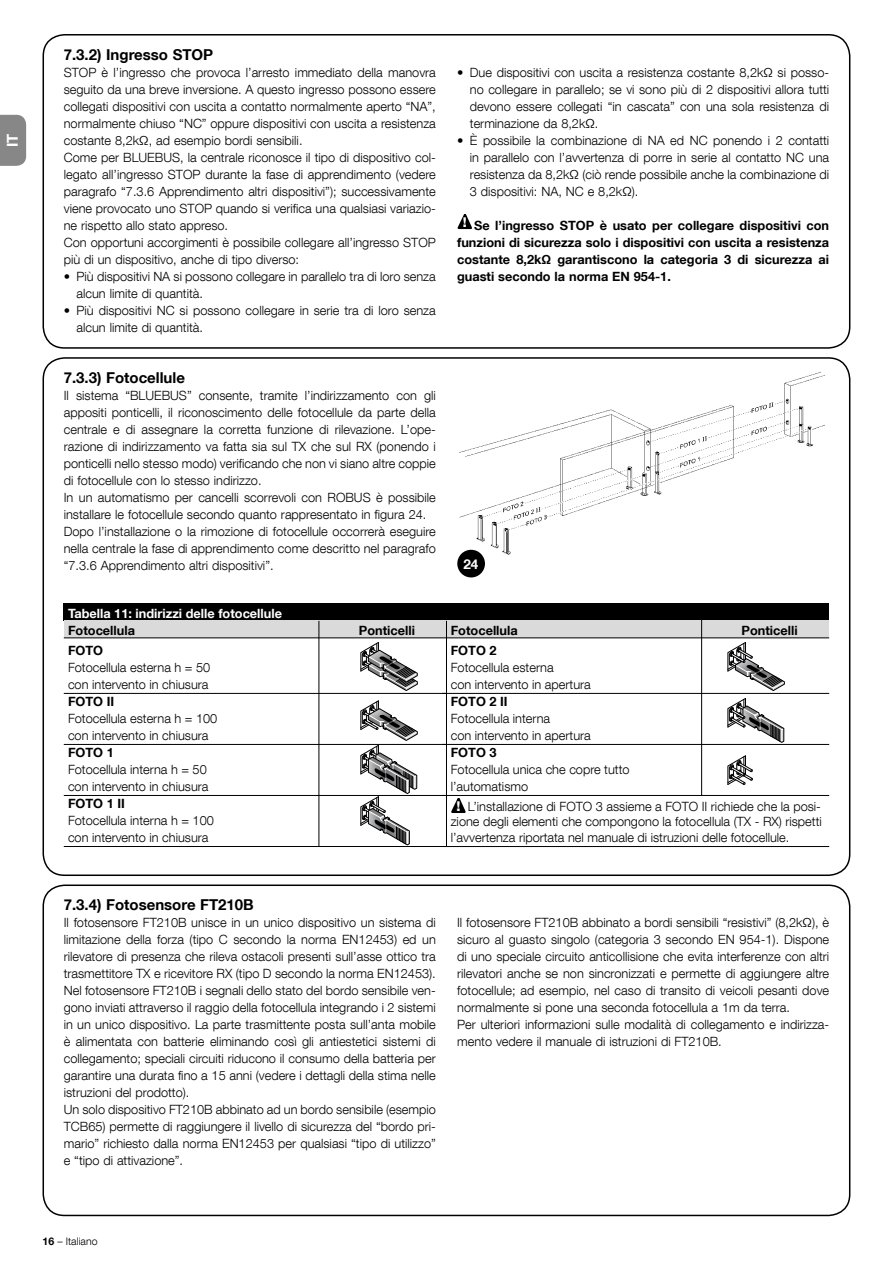
<style>
.page{position:relative;width:893px;height:1263px;background:#fff}
.page>*{position:absolute;margin:0;border:0;box-sizing:border-box;transform-origin:0 0}
.t1{font:700 15px "Helvetica Neue LT Com";color:#000}
.t2{font:700 15px "Helvetica Neue LT Com";color:#fff}
.t3{font:700 13.5px "Helvetica Neue LT Com";color:#fff}
.t4{font:300 12.75px/17px "Helvetica Neue LT Com";color:#000}
.t5{font:700 12.75px/17px "Helvetica Neue LT Com";color:#000;text-align:justify}
.t6{font:700 12.75px "Helvetica Neue LT Com";color:#fff}
.t7{font:300 10.5px "Helvetica Neue LT Com";color:#000}
.s1{font-family:"Helvetica Neue";font-weight:800;font-size:13.5px;color:#fff}
.s2{font-weight:700}
</style>
<div class="page">
<svg style="left:0;top:115px;width:26px;height:51px"></svg>
<div style="left:43px;top:34px;width:807px;height:315px;border:2px solid #000;border-radius:21px"></div>
<svg style="left:457px;top:214px;width:15px;height:16px"></svg>
<hr style="left:64px;top:693px;width:382px;height:1px;background:#000">
<hr style="left:64px;top:744px;width:382px;height:1px;background:#000">
<hr style="left:64px;top:795px;width:382px;height:1px;background:#000">
<hr style="left:64px;top:846px;width:382px;height:1px;background:#000">
<hr style="left:442px;top:693px;width:387px;height:1px;background:#000">
<hr style="left:442px;top:744px;width:387px;height:1px;background:#000">
<hr style="left:442px;top:795px;width:387px;height:1px;background:#000">
<hr style="left:442px;top:846px;width:387px;height:1px;background:#000">
<svg style="left:451px;top:798px;width:15px;height:15px"></svg>
<div style="left:43px;top:884px;width:807px;height:332px;border:2px solid #000;border-radius:21px"></div>
<div style="left:457px;top:550px;width:28px;height:27px;background:#000;border-radius:50%"></div>
<img style="left:458px;top:371px;width:367px;height:187px">
<div style="left:64px;top:604px;width:765px;height:17px;background:#000"></div>
<div style="left:64px;top:621px;width:382px;height:17px;background:#dadada"></div>
<div style="left:446px;top:621px;width:383px;height:17px;background:#dadada"></div>
<hr style="left:319px;top:621px;width:1px;height:225px;background:#000">
<hr style="left:446px;top:621px;width:1px;height:225px;background:#000">
<hr style="left:701px;top:617px;width:1px;height:178px;background:#000">
<hr style="left:64px;top:638px;width:765px;height:1px;background:#000">
<svg style="left:361px;top:642px;width:57px;height:49px"></svg>
<svg style="left:361px;top:700px;width:57px;height:145px"></svg>
<svg style="left:728px;top:642px;width:57px;height:49px"></svg>
<svg style="left:728px;top:698px;width:56px;height:45px"></svg>
<svg style="left:728px;top:755px;width:25px;height:30px"></svg>
<p class="t2" style="left:3px;top:147px;width:15px;rotate:-90deg">IT</p>
<p class="t1" style="left:64px;top:45px;width:151px">7.3.2) Ingresso STOP</p>
<p class="t4" style="left:64px;top:63px;width:374px">STOP è l’ingresso che provoca l’arresto immediato della manovra seguito da una breve inversione. A questo ingresso possono essere collegati dispositivi con uscita a contatto normalmente aperto “NA”, normalmente chiuso “NC” oppure dispositivi con uscita a resistenza costante 8,2kΩ, ad esempio bordi sensibili.<br>Come per BLUEBUS, la centrale riconosce il tipo di dispositivo col&shy;legato all’ingresso STOP durante la fase di apprendimento (vedere paragrafo “7.3.6 Apprendimento altri dispositivi”); successivamente viene provocato uno STOP quando si verifica una qualsiasi variazio&shy;ne rispetto allo stato appreso.<br>Con opportuni accorgimenti è possibile collegare all’ingresso STOP più di un dispositivo, anche di tipo diverso:</p>
<p class="t4" style="left:77px;top:267px;width:361px;text-indent:-13px">• Più dispositivi NA si possono collegare in parallelo tra di loro senza alcun limite di quantità.</p>
<p class="t4" style="left:77px;top:301px;width:361px;text-indent:-13px">• Più dispositivi NC si possono collegare in serie tra di loro senza alcun limite di quantità.</p>
<p class="t1" style="left:64px;top:368px;width:123px">7.3.3) Fotocellule</p>
<p class="t4" style="left:64px;top:386px;width:374px">Il sistema “BLUEBUS” consente, tramite l’indirizzamento con gli appositi ponticelli, il riconoscimento delle fotocellule da parte della centrale e di assegnare la corretta funzione di rilevazione. L’ope&shy;razione di indirizzamento va fatta sia sul TX che sul RX (ponendo i ponticelli nello stesso modo) verificando che non vi siano altre coppie di fotocellule con lo stesso indirizzo.<br>In un automatismo per cancelli scorrevoli con ROBUS è possibile installare le fotocellule secondo quanto rappresentato in figura 24.<br>Dopo l’installazione o la rimozione di fotocellule occorrerà eseguire nella centrale la fase di apprendimento come descritto nel paragrafo “7.3.6 Apprendimento altri dispositivi”.</p>
<p class="t4" style="left:470px;top:63px;width:361px;text-align:justify;text-indent:-13px">• Due dispositivi con uscita a resistenza costante 8,2kΩ si posso&shy;no collegare in parallelo; se vi sono più di 2 dispositivi allora tutti devono essere collegati “in cascata” con una sola resistenza di terminazione da 8,2kΩ.</p>
<p class="t4" style="left:470px;top:131px;width:361px;text-align:justify;text-indent:-13px">• È possibile la combinazione di NA ed NC ponendo i 2 contatti in parallelo con l’avvertenza di porre in serie al contatto NC una resistenza da 8,2kΩ (ciò rende possibile anche la combinazione di 3 dispositivi: NA, NC e 8,2kΩ).</p>
<p class="t5" style="left:457px;top:216px;width:374px;text-indent:6px"><sup>!</sup> Se l’ingresso STOP è usato per collegare dispositivi con funzioni di sicurezza solo i dispositivi con uscita a resistenza costante 8,2kΩ garantiscono la categoria 3 di sicurezza ai guasti secondo la norma EN 954-1.</p>
<p class="t3" style="left:463px;top:555px;width:17px">24</p>
<p class="t6" style="left:68px;top:605px;width:216px">Tabella 11: indirizzi delle fotocellule</p>
<p class="t5" style="left:68px;top:621px;width:69px">Fotocellula</p>
<p class="t5" style="left:359px;top:621px;width:58px">Ponticelli</p>
<p class="t5" style="left:451px;top:621px;width:69px">Fotocellula</p>
<p class="t5" style="left:742px;top:621px;width:58px">Ponticelli</p>
<p class="t5" style="left:68px;top:641px;width:37px">FOTO</p>
<p class="t4" style="left:68px;top:659px;width:144px">Fotocellula esterna h = 50 con intervento in chiusura</p>
<p class="t5" style="left:68px;top:692px;width:48px">FOTO II</p>
<p class="t4" style="left:68px;top:710px;width:151px">Fotocellula esterna h = 100 con intervento in chiusura</p>
<p class="t5" style="left:68px;top:743px;width:47px">FOTO 1</p>
<p class="t4" style="left:68px;top:761px;width:142px">Fotocellula interna h = 50 con intervento in chiusura</p>
<p class="t5" style="left:68px;top:795px;width:58px">FOTO 1 II</p>
<p class="t4" style="left:68px;top:812px;width:147px">Fotocellula interna h = 100 con intervento in chiusura</p>
<p class="t5" style="left:451px;top:641px;width:47px">FOTO 2</p>
<p class="t4" style="left:451px;top:659px;width:142px">Fotocellula esterna<br>con intervento in apertura</p>
<p class="t5" style="left:451px;top:692px;width:58px">FOTO 2 II</p>
<p class="t4" style="left:451px;top:710px;width:142px">Fotocellula interna<br>con intervento in apertura</p>
<p class="t5" style="left:451px;top:743px;width:47px">FOTO 3</p>
<p class="t4" style="left:451px;top:761px;width:180px">Fotocellula unica che copre tutto l’automatismo</p>
<p class="t4" style="left:451px;top:798px;width:373px;line-height:15.6px;text-align:justify;text-indent:6px"><span class="s1">!</span> L’installazione di FOTO 3 assieme a FOTO II richiede che la posi&shy;zione degli elementi che compongono la fotocellula (TX - RX) rispetti l’avvertenza riportata nel manuale di istruzioni delle fotocellule.</p>
<p class="t1" style="left:64px;top:895px;width:192px">7.3.4) Fotosensore FT210B</p>
<p class="t4" style="left:64px;top:914px;width:374px">Il fotosensore FT210B unisce in un unico dispositivo un sistema di limitazione della forza (tipo C secondo la norma EN12453) ed un rilevatore di presenza che rileva ostacoli presenti sull’asse ottico tra trasmettitore TX e ricevitore RX (tipo D secondo la norma EN12453).<br>Nel fotosensore FT210B i segnali dello stato del bordo sensibile ven&shy;gono inviati attraverso il raggio della fotocellula integrando i 2 sistemi in un unico dispositivo. La parte trasmittente posta sull’anta mobile è alimentata con batterie eliminando così gli antiestetici sistemi di collegamento; speciali circuiti riducono il consumo della batteria per garantire una durata fino a 15 anni (vedere i dettagli della stima nelle istruzioni del prodotto).<br>Un solo dispositivo FT210B abbinato ad un bordo sensibile (esempio TCB65) permette di raggiungere il livello di sicurezza del “bordo pri&shy;mario” richiesto dalla norma EN12453 per qualsiasi “tipo di utilizzo” e “tipo di attivazione”.</p>
<p class="t4" style="left:457px;top:914px;width:374px">Il fotosensore FT210B abbinato a bordi sensibili “resistivi” (8,2kΩ), è sicuro al guasto singolo (categoria 3 secondo EN 954-1). Dispone di uno speciale circuito anticollisione che evita interferenze con altri rilevatori anche se non sincronizzati e permette di aggiungere altre fotocellule; ad esempio, nel caso di transito di veicoli pesanti dove normalmente si pone una seconda fotocellula a 1m da terra.<br>Per ulteriori informazioni sulle modalità di collegamento e indirizza&shy;mento vedere il manuale di istruzioni di FT210B.</p>
<p class="t7" style="left:43px;top:1235px;width:57px"><span class="s2">16</span> – Italiano</p>
</div>
